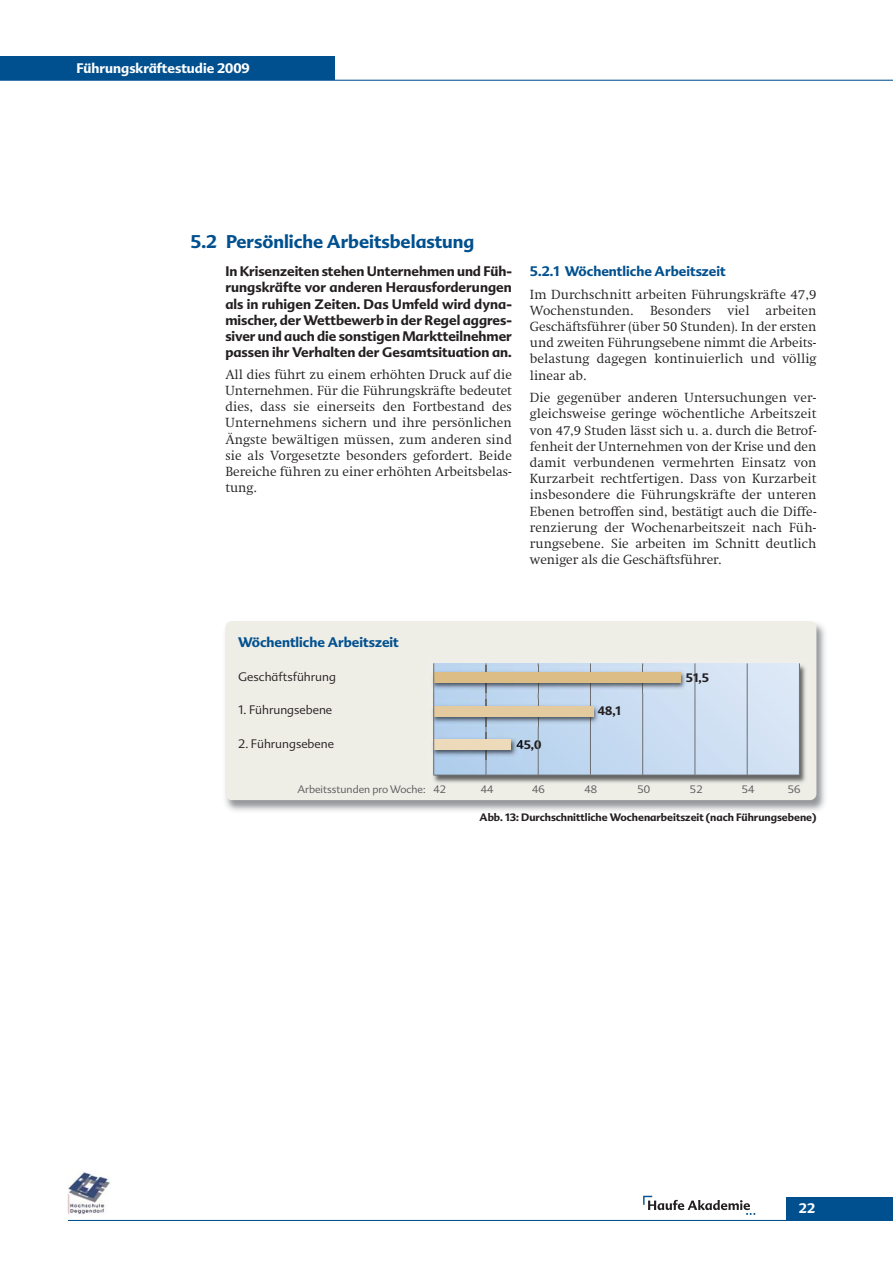
<style>
.page{position:relative;width:893px;height:1263px;background:#fff}
.page>*{position:absolute;margin:0;border:0;box-sizing:border-box;transform-origin:0 0}
.t1{font:700 18px "Advert";color:#00508f}
.t2{font:300 13.5px/16.2px "Swift Com";color:#231f20;text-align:justify}
.t3{font:700 13.5px/16.2px "Advert";color:#231f20;text-align:justify}
.t4{font:700 13.5px "Advert";color:#00508f}
.t5{font:700 13.5px "Advert";color:#fff}
.t6{font:300 12px "Advert";color:#231f20}
.t7{font:700 12px "Advert";color:#231f20}
.t8{font:700 10.5px "Advert";color:#231f20}
.t9{font:300 10.5px "Advert";color:#58595b}
</style>
<div class="page">
<div style="left:0;top:56px;width:335px;height:24px;background:#00508f"></div>
<svg style="left:643px;top:1196px;width:112px;height:19px"></svg>
<hr style="left:0;top:80px;width:893px;height:1px;background:#00508f">
<hr style="left:68px;top:1220px;width:825px;height:1px;background:#00508f">
<div style="left:786px;top:1196px;width:107px;height:24px;background:#00508f"></div>
<img style="left:67px;top:1171px;width:43px;height:43px">
<img style="left:225px;top:621px;width:600px;height:190px">
<div style="left:225px;top:621px;width:591px;height:179px;background:#eeede6;border-radius:6px"></div>
<img style="left:433px;top:665px;width:373px;height:118px">
<hr style="left:433px;top:775px;width:366px;height:1px;background:#6c6e70">
<hr style="left:799px;top:663px;width:1px;height:112px;background:#6c6e70">
<svg style="left:434px;top:663px;width:365px;height:112px"></svg>
<div style="left:434px;top:672px;width:246px;height:11px;background:#ddbd86"></div>
<hr style="left:433px;top:663px;width:1px;height:112px;background:#6c6e70">
<p class="t5" style="left:77px;top:62px;width:175px">Führungskräftestudie 2009</p>
<h1 class="t1" style="left:191px;top:234px;width:285px">5.2 Persönliche Arbeitsbelastung</h1>
<p class="t3" style="left:225px;top:264px;width:288px">In Krisenzeiten stehen Unternehmen und Füh&shy;rungskräfte vor anderen Herausforderungen als in ruhigen Zeiten. Das Umfeld wird dyna&shy;mischer, der Wettbewerb in der Regel aggres&shy;siver und auch die sonstigen Marktteilnehmer passen ihr Verhalten der Gesamtsituation an.</p>
<p class="t2" style="left:225px;top:367px;width:288px">All dies führt zu einem erhöhten Druck auf die Unternehmen. Für die Führungskräfte bedeutet dies, dass sie einerseits den Fortbestand des Unternehmens sichern und ihre persönlichen Ängste bewältigen müssen, zum anderen sind sie als Vorgesetzte besonders gefordert. Beide Bereiche führen zu einer erhöhten Arbeitsbelas&shy;tung.</p>
<p class="t4" style="left:530px;top:266px;width:197px">5.2.1 Wöchentliche Arbeitszeit</p>
<p class="t2" style="left:530px;top:287px;width:288px">Im Durchschnitt arbeiten Führungskräfte 47,9<br>Wochenstunden. Besonders viel arbeiten Geschäftsführer (über 50 Stunden). In der ersten und zweiten Führungsebene nimmt die Arbeits&shy;belastung dagegen kontinuierlich und völlig linear ab.</p>
<p class="t2" style="left:530px;top:391px;width:288px">Die gegenüber anderen Untersuchungen ver&shy;gleichsweise geringe wöchentliche Arbeitszeit von 47,9 Studen lässt sich u. a. durch die Betrof&shy;fenheit der Unternehmen von der Krise und den damit verbundenen vermehrten Einsatz von Kurzarbeit rechtfertigen. Dass von Kurzarbeit insbesondere die Führungskräfte der unteren Ebenen betroffen sind, bestätigt auch die Diffe&shy;renzierung der Wochenarbeitszeit nach Füh&shy;rungsebene. Sie arbeiten im Schnitt deutlich weniger als die Geschäftsführer.</p>
<p class="t4" style="left:238px;top:636px;width:162px">Wöchentliche Arbeitszeit</p>
<p class="t6" style="left:238px;top:672px;width:99px">Geschäftsführung</p>
<p class="t6" style="left:238px;top:705px;width:96px">1. Führungsebene</p>
<p class="t6" style="left:238px;top:738px;width:97px">2. Führungsebene</p>
<p class="t7" style="left:516px;top:739px;width:27px">45,0</p>
<p class="t7" style="left:598px;top:706px;width:25px">48,1</p>
<p class="t7" style="left:686px;top:673px;width:25px">51,5</p>
<p class="t9" style="left:298px;top:785px;width:150px">Arbeitsstunden pro Woche: 42</p>
<p class="t9" style="left:481px;top:785px;width:14px">44</p>
<p class="t9" style="left:532px;top:785px;width:14px">46</p>
<p class="t9" style="left:584px;top:785px;width:14px">48</p>
<p class="t9" style="left:637px;top:785px;width:14px">50</p>
<p class="t9" style="left:690px;top:785px;width:14px">52</p>
<p class="t9" style="left:742px;top:785px;width:14px">54</p>
<p class="t9" style="left:788px;top:785px;width:14px">56</p>
<p class="t8" style="left:480px;top:813px;width:338px">Abb. 13: Durchschnittliche Wochenarbeitszeit (nach Führungsebene)</p>
<p class="t5" style="left:799px;top:1203px;width:18px">22</p>
</div>
